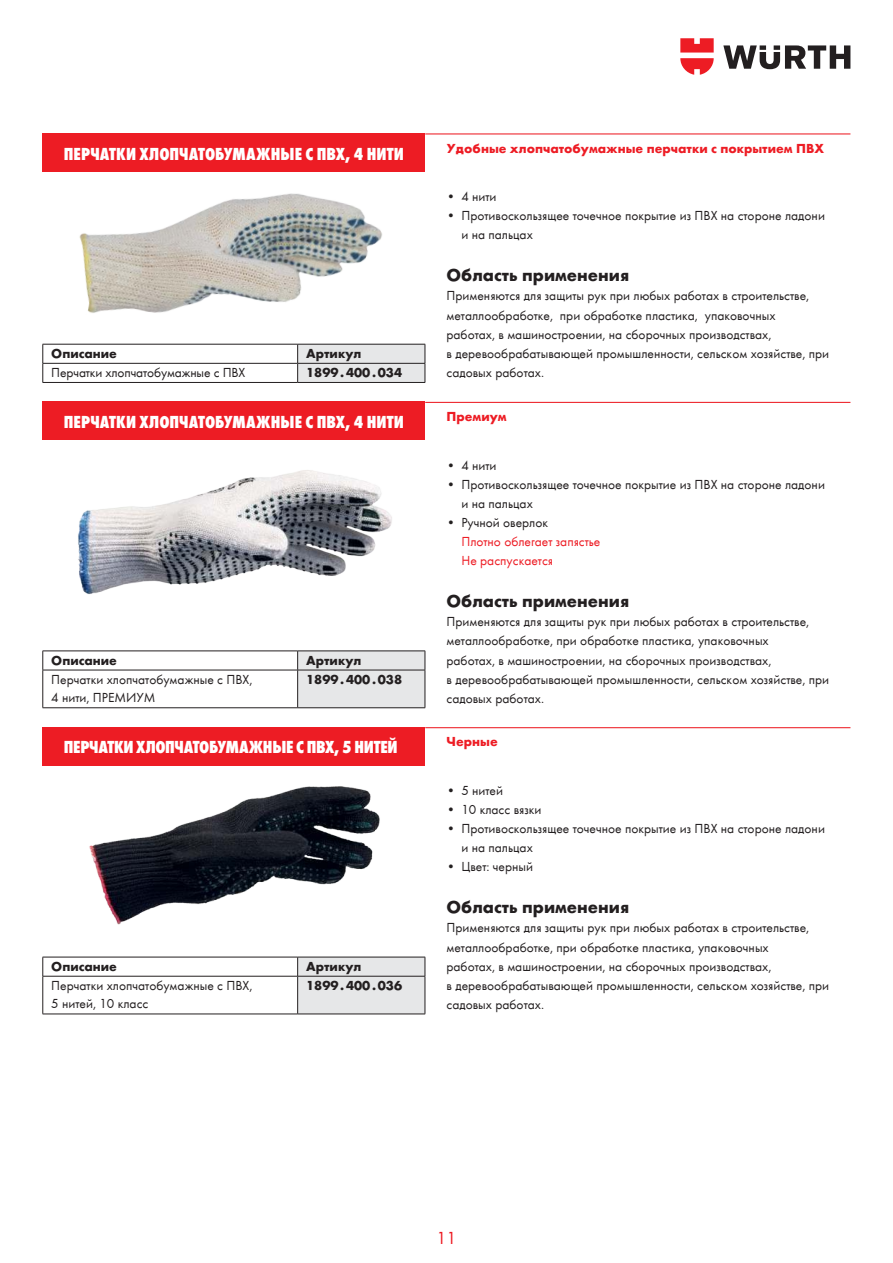
<style>
.page{position:relative;width:893px;height:1263px;background:#fff}
.page>*{position:absolute;margin:0;border:0;box-sizing:border-box;transform-origin:0 0}
.t1{font:800 condensed 18px "Wuerth";color:#fff}
.t2{font:700 18px "Wuerth";color:#231f20}
.t3{font:18px "Wuerth";color:#ed1c24}
.t4{font:13.5px/19.2px "Wuerth";color:#231f20}
.t5{font:700 13.5px "Wuerth";color:#231f20}
.t6{font:700 13.5px "Wuerth";color:#ed1c24}
.t7{font:13.5px/19.2px "Wuerth";color:#ed1c24}
</style>
<div class="page">
<svg style="left:723px;top:45px;width:127px;height:24px"></svg>
<svg style="left:680px;top:38px;width:34px;height:37px"></svg>
<img style="left:79px;top:193px;width:303px;height:120px">
<div style="left:43px;top:133px;width:382px;height:39px;background:#ed1c24"></div>
<hr style="left:425px;top:133px;width:425px;height:1px;background:#ed1c24">
<hr style="left:43px;top:344px;width:255px;height:1px;background:#231f20">
<hr style="left:43px;top:363px;width:255px;height:1px;background:#231f20">
<svg style="left:43px;top:344px;width:1px;height:38px"></svg>
<hr style="left:43px;top:382px;width:255px;height:1px;background:#231f20">
<svg style="left:297px;top:344px;width:129px;height:38px;background:#dadbdc"></svg>
<hr style="left:298px;top:382px;width:127px;height:1px;background:#231f20">
<img style="left:78px;top:470px;width:314px;height:124px">
<div style="left:43px;top:402px;width:382px;height:38px;background:#ed1c24"></div>
<hr style="left:425px;top:402px;width:425px;height:1px;background:#ed1c24">
<hr style="left:43px;top:651px;width:255px;height:1px;background:#231f20">
<svg style="left:43px;top:651px;width:1px;height:19px"></svg>
<div style="left:297px;top:651px;width:129px;height:57px;background:#e6e7e8"></div>
<hr style="left:43px;top:670px;width:255px;height:1px;background:#231f20">
<hr style="left:43px;top:670px;width:1px;height:37px;background:#231f20">
<hr style="left:43px;top:707px;width:255px;height:1px;background:#231f20">
<hr style="left:298px;top:670px;width:127px;height:1px;background:#231f20">
<hr style="left:297px;top:670px;width:1px;height:37px;background:#231f20">
<hr style="left:425px;top:670px;width:1px;height:37px;background:#231f20">
<hr style="left:298px;top:707px;width:127px;height:1px;background:#231f20">
<img style="left:89px;top:786px;width:291px;height:139px">
<div style="left:43px;top:727px;width:382px;height:38px;background:#ed1c24"></div>
<hr style="left:425px;top:727px;width:425px;height:1px;background:#ed1c24">
<hr style="left:43px;top:957px;width:255px;height:1px;background:#231f20">
<svg style="left:43px;top:957px;width:1px;height:19px"></svg>
<svg style="left:297px;top:957px;width:129px;height:57px;background:#dfe0e1"></svg>
<hr style="left:43px;top:976px;width:255px;height:1px;background:#231f20">
<hr style="left:43px;top:976px;width:1px;height:38px;background:#231f20">
<hr style="left:43px;top:1014px;width:255px;height:1px;background:#231f20">
<hr style="left:298px;top:976px;width:127px;height:1px;background:#231f20">
<hr style="left:297px;top:976px;width:1px;height:38px;background:#231f20">
<hr style="left:425px;top:976px;width:1px;height:38px;background:#231f20">
<hr style="left:298px;top:1014px;width:127px;height:1px;background:#231f20">
<h1 class="t1" style="left:64px;top:141px;width:342px">ПЕРЧАТКИ ХЛОПЧАТОБУМАЖНЫЕ С ПВХ, 4 НИТИ</h1>
<p class="t6" style="left:446px;top:139px;width:379px">Удобные хлопчатобумажные перчатки с покрытием ПВХ</p>
<p class="t4" style="left:446px;top:186px;width:52px">• 4 нити</p>
<p class="t4" style="left:461px;top:206px;width:365px;text-indent:-15px">• Противоскользящее точечное покрытие из ПВХ на стороне ладони и на пальцах</p>
<h1 class="t2" style="left:446px;top:262px;width:184px">Область применения</h1>
<p class="t4" style="left:446px;top:286px;width:384px">Применяются для защиты рук при любых работах в строительстве, металлообработке, при обработке пластика, упаковочных<br>работах, в машиностроении, на сборочных производствах,<br>в деревообрабатывающей промышленности, сельском хозяйстве, при садовых работах.</p>
<p class="t5" style="left:51px;top:344px;width:67px">Описание</p>
<p class="t5" style="left:306px;top:344px;width:57px">Артикул</p>
<p class="t4" style="left:51px;top:362px;width:196px">Перчатки хлопчатобумажные с ПВХ</p>
<p class="t5" style="left:306px;top:363px;width:97px">1899 . 400 . 034</p>
<h1 class="t1" style="left:64px;top:409px;width:342px">ПЕРЧАТКИ ХЛОПЧАТОБУМАЖНЫЕ С ПВХ, 4 НИТИ</h1>
<p class="t6" style="left:446px;top:406px;width:62px">Премиум</p>
<p class="t4" style="left:446px;top:455px;width:52px">• 4 нити</p>
<p class="t4" style="left:461px;top:474px;width:365px;text-indent:-15px">• Противоскользящее точечное покрытие из ПВХ на стороне ладони и на пальцах</p>
<p class="t4" style="left:446px;top:512px;width:103px">• Ручной оверлок</p>
<p class="t7" style="left:461px;top:531px;width:141px">Плотно облегает запястье<br>Не распускается</p>
<h1 class="t2" style="left:446px;top:588px;width:184px">Область применения</h1>
<p class="t4" style="left:446px;top:611px;width:384px">Применяются для защиты рук при любых работах в строительстве, металлообработке, при обработке пластика, упаковочных<br>работах, в машиностроении, на сборочных производствах,<br>в деревообрабатывающей промышленности, сельском хозяйстве, при садовых работах.</p>
<p class="t5" style="left:51px;top:650px;width:67px">Описание</p>
<p class="t5" style="left:306px;top:650px;width:57px">Артикул</p>
<p class="t4" style="left:51px;top:670px;width:203px;line-height:18px">Перчатки хлопчатобумажные с ПВХ,<br>4 нити, ПРЕМИУМ</p>
<p class="t5" style="left:306px;top:670px;width:97px">1899 . 400 . 038</p>
<h1 class="t1" style="left:64px;top:735px;width:335px">ПЕРЧАТКИ ХЛОПЧАТОБУМАЖНЫЕ С ПВХ, 5 НИТЕЙ</h1>
<p class="t6" style="left:446px;top:732px;width:53px">Черные</p>
<p class="t4" style="left:446px;top:780px;width:58px">• 5 нитей</p>
<p class="t4" style="left:446px;top:799px;width:96px">• 10 класс вязки</p>
<p class="t4" style="left:461px;top:818px;width:365px;text-indent:-15px">• Противоскользящее точечное покрытие из ПВХ на стороне ладони и на пальцах</p>
<p class="t4" style="left:446px;top:857px;width:88px">• Цвет: черный</p>
<h1 class="t2" style="left:446px;top:894px;width:184px">Область применения</h1>
<p class="t4" style="left:446px;top:918px;width:384px">Применяются для защиты рук при любых работах в строительстве, металлообработке, при обработке пластика, упаковочных<br>работах, в машиностроении, на сборочных производствах,<br>в деревообрабатывающей промышленности, сельском хозяйстве, при садовых работах.</p>
<p class="t5" style="left:51px;top:957px;width:67px">Описание</p>
<p class="t5" style="left:306px;top:957px;width:57px">Артикул</p>
<p class="t4" style="left:51px;top:976px;width:203px;line-height:18px">Перчатки хлопчатобумажные с ПВХ,<br>5 нитей, 10 класс</p>
<p class="t5" style="left:306px;top:976px;width:97px">1899 . 400 . 036</p>
<h1 class="t3" style="left:436px;top:1225px;width:21px">11</h1>
</div>
